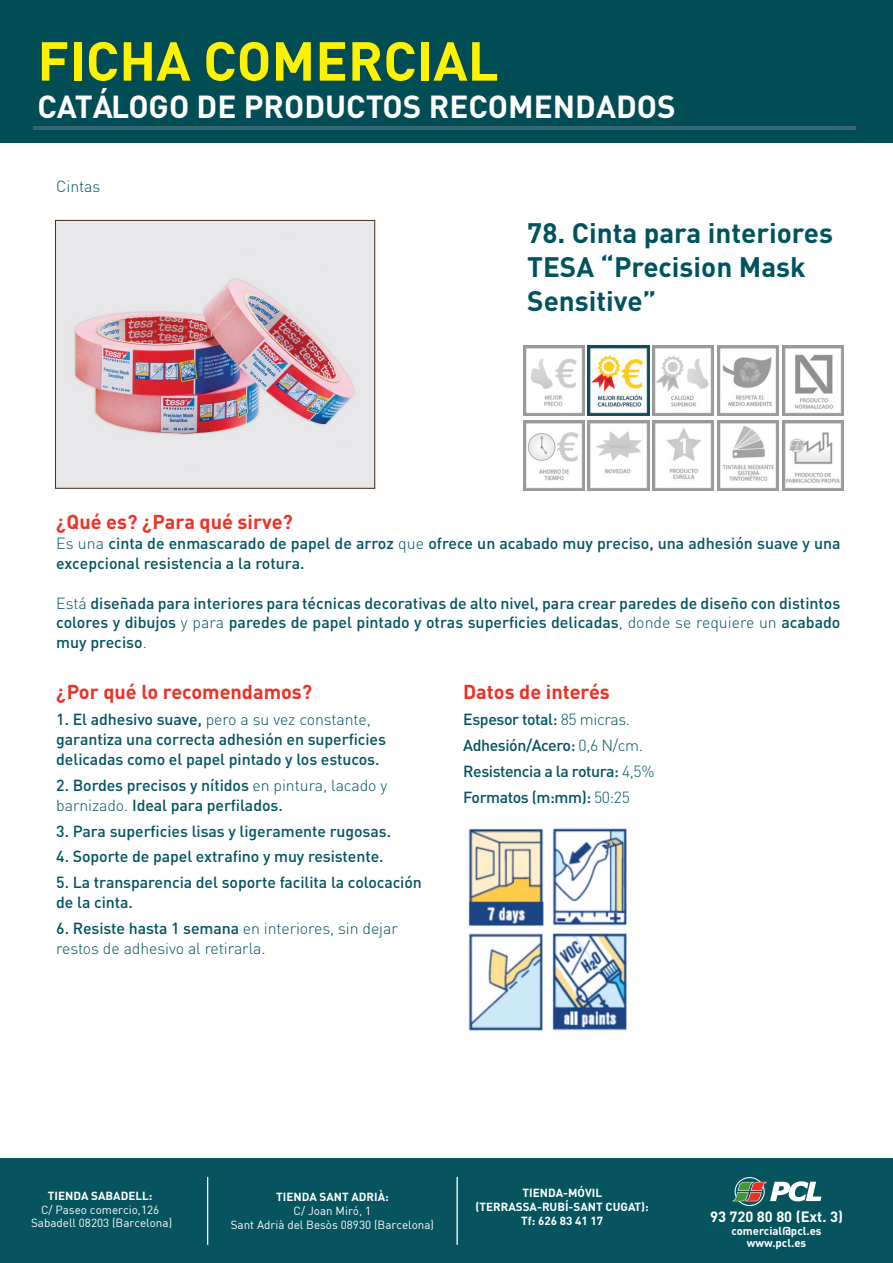
<style>
.page{position:relative;width:893px;height:1263px;background:#fff}
.page>*{position:absolute;margin:0;border:0;box-sizing:border-box;transform-origin:0 0}
.t1{font:700 54px "DIN";color:#fff200}
.t2{font:700 31.5px "DIN";color:#fff}
.t3{font:700 27.9px/33.8px "DIN";color:#00535e}
.t4{font:700 19.95px "DIN";color:#ee3124}
.t5{font:500 15.9px/20px "DIN";letter-spacing:-.005em;color:#00535e}
.t6{font:500 15.9px/25.8px "DIN";letter-spacing:-.025em;color:#00535e}
.t7{font:300 15.9px/20px "DIN";letter-spacing:-.005em;color:#00535e}
.t8{font:700 14.7px "DIN";color:#fff}
.t9{font:11.7px/14px "DIN";color:#fff;text-align:center}
.t10{font:700 11.7px/14px "DIN";color:#fff;text-align:center}
.t11{font:700 11.4px/12.5px "DIN";color:#fff;text-align:center}
.s1{font-weight:300}
.s2{font-weight:500}
</style>
<div class="page">
<div style="left:0;top:0;width:893px;height:143px;background:#004d56"></div>
<hr style="left:33px;top:126px;width:822px;height:3px;background:#39636d">
<div style="left:0;top:1159px;width:893px;height:104px;background:#05545e"></div>
<svg style="left:732px;top:1177px;width:89px;height:29px"></svg>
<hr style="left:207px;top:1177px;width:1px;height:68px;background:#fff">
<hr style="left:456px;top:1177px;width:2px;height:68px;background:#fff">
<img style="left:57px;top:222px;width:316px;height:264px">
<div style="left:55px;top:220px;width:320px;height:268px;border:1px solid #472a11"></div>
<img style="left:523px;top:346px;width:61px;height:69px">
<img style="left:523px;top:420px;width:61px;height:70px">
<img style="left:653px;top:346px;width:61px;height:69px">
<img style="left:653px;top:420px;width:61px;height:70px">
<img style="left:588px;top:346px;width:61px;height:69px">
<img style="left:588px;top:420px;width:61px;height:70px">
<img style="left:718px;top:346px;width:61px;height:69px">
<img style="left:718px;top:420px;width:61px;height:70px">
<img style="left:782px;top:346px;width:62px;height:69px">
<img style="left:782px;top:420px;width:62px;height:70px">
<img style="left:468px;top:828px;width:76px;height:203px">
<img style="left:552px;top:828px;width:76px;height:203px">
<h1 class="t1" style="left:37px;top:26px;width:463px">FICHA COMERCIAL</h1>
<h2 class="t2" style="left:37px;top:86px;width:640px">CATÁLOGO DE PRODUCTOS RECOMENDADOS</h2>
<p class="t7" style="left:56px;top:176px;width:46px">Cintas</p>
<h3 class="t3" style="left:527px;top:215px;width:307px">78. Cinta para interiores<br>TESA “Precision Mask<br>Sensitive”</h3>
<p class="t4" style="left:56px;top:509px;width:238px">¿Qué es? ¿Para qué sirve?</p>
<p class="t5" style="left:56px;top:533px;width:786px"><span class="s1">Es una</span> cinta de enmascarado de papel de arroz <span class="s1">que</span> ofrece un acabado muy preciso, una adhesión suave y una excepcional resistencia a la rotura.</p>
<p class="t5" style="left:56px;top:592px;width:786px;text-align:justify"><span class="s1">Está</span> diseñada para interiores para técnicas decorativas de alto nivel, para crear paredes de diseño con distintos colores y dibujos <span class="s1">y para</span> paredes de papel pintado y otras superficies delicadas<span class="s1">, donde se requiere un</span> acabado muy preciso<span class="s1">.</span></p>
<p class="t4" style="left:56px;top:679px;width:258px">¿Por qué lo recomendamos?</p>
<p class="t5" style="left:56px;top:709px;width:331px">1. El adhesivo suave, <span class="s1">pero a su vez constante, </span>garantiza una correcta adhesión en superficies delicadas como el papel pintado y los estucos.</p>
<p class="t5" style="left:56px;top:775px;width:333px">2. Bordes precisos y nítidos <span class="s1">en pintura, lacado y barnizado.</span> Ideal para perfilados.</p>
<p class="t5" style="left:56px;top:820px;width:336px">3. Para superficies lisas y ligeramente rugosas.</p>
<p class="t5" style="left:56px;top:846px;width:329px">4. Soporte de papel extrafino y muy resistente.</p>
<p class="t5" style="left:56px;top:872px;width:367px">5. La transparencia del soporte facilita la colocación de la cinta.</p>
<p class="t7" style="left:56px;top:918px;width:343px"><span class="s2">6. Resiste hasta 1 semana</span> en interiores, sin dejar restos de adhesivo al retirarla.</p>
<p class="t4" style="left:463px;top:679px;width:148px">Datos de interés</p>
<p class="t6" style="left:463px;top:706px;width:193px">Espesor total: <span class="s1">85 micras.<br></span>Adhesión/Acero: <span class="s1">0,6 N/cm.<br></span>Resistencia a la rotura: <span class="s1">4,5%<br></span>Formatos (m:mm): <span class="s1">50:25</span></p>
<p class="t10" style="left:48px;top:1188px;width:106px">TIENDA SABADELL:</p>
<p class="t9" style="left:31px;top:1202px;width:143px">C/ Paseo comercio,126<br>Sabadell 08203 (Barcelona)</p>
<p class="t10" style="left:276px;top:1189px;width:114px">TIENDA SANT ADRIÀ:</p>
<p class="t9" style="left:231px;top:1203px;width:205px">C/ Joan Miró, 1<br>Sant Adrià del Besòs 08930 (Barcelona)</p>
<p class="t10" style="left:476px;top:1185px;width:175px">TIENDA-MÓVIL (TERRASSA-RUBÍ-SANT CUGAT):<br>Tf: 626 83 41 17</p>
<p class="t8" style="left:710px;top:1207px;width:134px">93 720 80 80 (Ext. 3)</p>
<p class="t11" style="left:731px;top:1224px;width:92px">comercial@pcl.es www.pcl.es</p>
</div>
